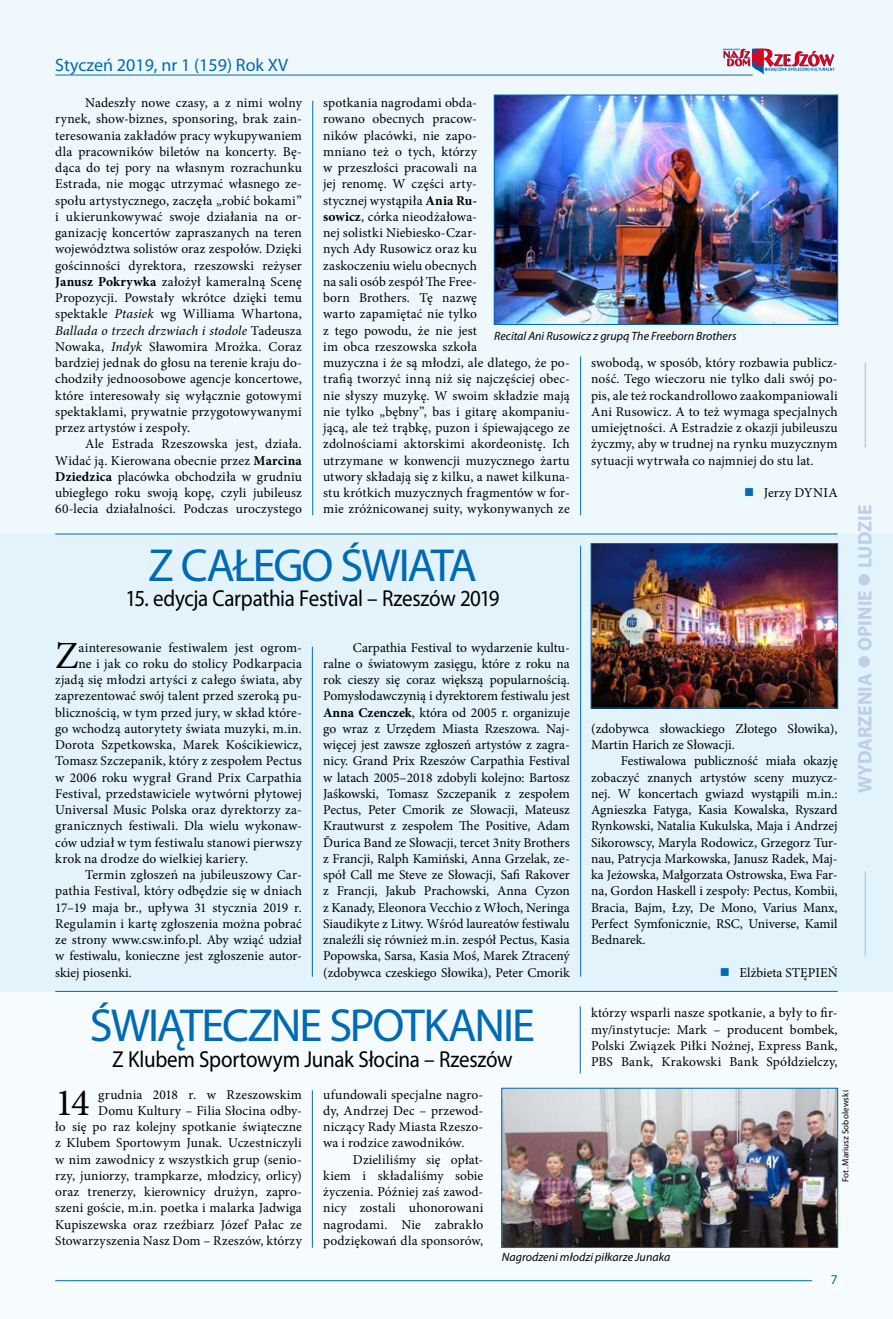
<style>
.page{position:relative;width:893px;height:1319px;background:#fff}
.page>*{position:absolute;margin:0;border:0;box-sizing:border-box;transform-origin:0 0}
.t1{font:46.5px "Myriad Pro";letter-spacing:-.045em;color:#006ab3}
.t2{font:38.55px "Minion Pro";color:#000}
.t3{font:23.1px "Myriad Pro";letter-spacing:-.015em;color:#000;scale:.91 1}
.t4{font:700 19.5px "Myriad Pro";color:#bccee8}
.t5{font:18px "Myriad Pro";color:#006ab3}
.t6{font:13.5px/16.2px "Minion Pro";letter-spacing:.01em;color:#000;text-align:justify}
.t7{font:13.5px "Myriad Pro";color:#006ab3}
.t8{font:italic 12px "Myriad Pro";color:#000}
.t9{font:9px "Myriad Pro";letter-spacing:.015em;color:#000}
.s1{font-weight:700}
.s2{font-style:italic}
.s3{color:#006ab3}
</style>
<div class="page">
<div style="left:0;top:987px;width:893px;height:331px;background:#f5fbfe"></div>
<div style="left:0;top:533px;width:893px;height:458px;background:#e2f3fb"></div>
<div style="left:0;top:0;width:893px;height:533px;background:#eff8fd"></div>
<hr style="left:312px;top:101px;width:1px;height:414px;background:#006ab3">
<hr style="left:580px;top:356px;width:1px;height:159px;background:#006ab3">
<hr style="left:580px;top:545px;width:1px;height:431px;background:#006ab3">
<hr style="left:312px;top:646px;width:1px;height:330px;background:#006ab3">
<hr style="left:312px;top:1090px;width:1px;height:157px;background:#006ab3">
<hr style="left:580px;top:1006px;width:1px;height:67px;background:#006ab3">
<hr style="left:55px;top:75px;width:698px;height:1px;background:#006ab3">
<hr style="left:55px;top:1279px;width:757px;height:1px;background:#006ab3">
<svg style="left:723px;top:48px;width:111px;height:27px"></svg>
<hr style="left:865px;top:362px;width:1px;height:85px;background:#bccee8">
<hr style="left:865px;top:871px;width:1px;height:85px;background:#bccee8">
<img style="left:496px;top:97px;width:340px;height:225px">
<div style="left:494px;top:95px;width:344px;height:229px;border:1px solid #006ab3"></div>
<hr style="left:55px;top:533px;width:783px;height:1px;background:#006ab3">
<hr style="left:55px;top:990px;width:783px;height:1px;background:#006ab3">
<img style="left:593px;top:545px;width:243px;height:161px">
<div style="left:591px;top:543px;width:247px;height:165px;border:1px solid #006ab3"></div>
<img style="left:504px;top:1089px;width:332px;height:156px">
<div style="left:502px;top:1087px;width:336px;height:160px;border:1px solid #006ab3"></div>
<h3 class="t5" style="left:55px;top:54px;width:235px">Styczeń 2019, nr 1 (159) Rok XV</h3>
<p class="t6" style="left:55px;top:95px;width:248px;text-indent:30px">Nadeszły nowe czasy, a z nimi wolny rynek, show-biznes, sponsoring, brak zain&shy;teresowania zakładów pracy wykupywaniem dla pracowników biletów na koncerty. Bę&shy;dąca do tej pory na własnym rozrachunku Estrada, nie mogąc utrzymać własnego ze&shy;społu artystycznego, zaczęła „robić bokami” i ukierunkowywać swoje działania na or&shy;ganizację koncertów zapraszanych na teren województwa solistów oraz zespołów. Dzięki gościnności dyrektora, rzeszowski reżyser <span class="s1">Janusz Pokrywka</span> założył kameralną Scenę Propozycji. Powstały wkrótce dzięki temu spektakle <span class="s2">Ptasiek</span> wg Williama Whartona, <span class="s2">Ballada o trzech drzwiach i stodole</span> Tadeusza Nowaka, <span class="s2">Indyk</span> Sławomira Mrożka. Coraz bardziej jednak do głosu na terenie kraju do&shy;chodziły jednoosobowe agencje koncertowe, które interesowały się wyłącznie gotowymi spektaklami, prywatnie przygotowywanymi przez artystów i zespoły.</p>
<p class="t6" style="left:55px;top:436px;width:248px;text-indent:30px">Ale Estrada Rzeszowska jest, działa.<br>Widać ją. Kierowana obecnie przez <span class="s1">Marcina Dziedzica</span> placówka obchodziła w grudniu ubiegłego roku swoją kopę, czyli jubileusz 60-lecia działalności. Podczas uroczystego</p>
<p class="t6" style="left:323px;top:95px;width:248px;text-align:left">spotkania nagrodami obda-<br>rowano obecnych pracow-<br>ników placówki, nie zapo-<br>mniano też o tych, którzy<br>w przeszłości pracowali na<br>jej renomę. W części arty-<br>stycznej wystąpiła <span class="s1">Ania Ru-<br>sowicz</span>, córka nieodżałowa-<br>nej solistki Niebiesko-Czar-<br>nych Ady Rusowicz oraz ku<br>zaskoczeniu wielu obecnych<br>na sali osób zespół The Free-<br>born Brothers. Tę nazwę<br>warto zapamiętać nie tylko<br>z tego powodu, że nie jest<br>im obca rzeszowska szkoła<br>muzyczna i że są młodzi, ale dlatego, że po&shy;trafią tworzyć inną niż się najczęściej obec&shy;nie słyszy muzykę. W swoim składzie mają nie tylko „bębny”, bas i gitarę akompaniu&shy;jącą, ale też trąbkę, puzon i śpiewającego ze zdolnościami aktorskimi akordeonistę. Ich utrzymane w konwencji muzycznego żartu utwory składają się z kilku, a nawet kilkuna&shy;stu krótkich muzycznych fragmentów w for&shy;mie zróżnicowanej suity, wykonywanych ze</p>
<p class="t8" style="left:494px;top:328px;width:244px">Recital Ani Rusowicz z grupą The Freeborn Brothers</p>
<p class="t6" style="left:591px;top:355px;width:248px">swobodą, w sposób, który rozbawia publicz&shy;ność. Tego wieczoru nie tylko dali swój po&shy;pis, ale też rockandrollowo zaakompaniowali Ani Rusowicz. A to też wymaga specjalnych umiejętności. A Estradzie z okazji jubileuszu życzmy, aby w trudnej na rynku muzycznym sytuacji wytrwała co najmniej do stu lat.</p>
<p class="t6" style="left:744px;top:485px;width:95px"><span class="s3">■</span> Jerzy DYNIA</p>
<h1 class="t1" style="left:148px;top:536px;width:330px">Z CAŁEGO ŚWIATA</h1>
<h3 class="t3" style="left:125px;top:584px;width:413px">15. edycja Carpathia Festival – Rzeszów 2019</h3>
<p class="t6" style="left:323px;top:639px;width:248px;text-indent:30px">Carpathia Festival to wydarzenie kultu&shy;ralne o światowym zasięgu, które z roku na rok cieszy się coraz większą popularnością.<br>Pomysłodawczynią i dyrektorem festiwalu jest <span class="s1">Anna Czenczek</span>, która od 2005 r. organizuje go wraz z Urzędem Miasta Rzeszowa. Naj&shy;więcej jest zawsze zgłoszeń artystów z zagra&shy;nicy. Grand Prix Rzeszów Carpathia Festival w latach 2005–2018 zdobyli kolejno: Bartosz Jaśkowski, Tomasz Szczepanik z zespołem Pectus, Peter Cmorik ze Słowacji, Mateusz Krautwurst z zespołem The Positive, Adam Ďurica Band ze Słowacji, tercet 3nity Brothers z Francji, Ralph Kamiński, Anna Grzelak, ze&shy;spół Call me Steve ze Słowacji, Safi Rakover z Francji, Jakub Prachowski, Anna Cyzon z Kanady, Eleonora Vecchio z Włoch, Neringa Siaudikyte z Litwy. Wśród laureatów festiwalu znaleźli się również m.in. zespół Pectus, Kasia Popowska, Sarsa, Kasia Moś, Marek Ztracený (zdobywca czeskiego Słowika), Peter Cmorik</p>
<h2 class="t2" style="left:55px;top:629px;width:25px">Z</h2>
<p class="t6" style="left:78px;top:639px;width:225px">ainteresowanie festiwalem jest ogrom-</p>
<p class="t6" style="left:78px;top:655px;width:225px">ne i jak co roku do stolicy Podkarpacia</p>
<p class="t6" style="left:55px;top:671px;width:248px">zjadą się młodzi artyści z całego świata, aby</p>
<p class="t6" style="left:55px;top:688px;width:248px">zaprezentować swój talent przed szeroką pu-</p>
<p class="t6" style="left:55px;top:704px;width:248px">blicznością, w tym przed jury, w skład które-</p>
<p class="t6" style="left:55px;top:720px;width:248px">go wchodzą autorytety świata muzyki, m.in.</p>
<p class="t6" style="left:55px;top:736px;width:248px">Dorota Szpetkowska, Marek Kościkiewicz,</p>
<p class="t6" style="left:55px;top:753px;width:248px">Tomasz Szczepanik, który z zespołem Pectus</p>
<p class="t6" style="left:55px;top:769px;width:248px">w 2006 roku wygrał Grand Prix Carpathia</p>
<p class="t6" style="left:55px;top:785px;width:248px">Festival, przedstawiciele wytwórni płytowej</p>
<p class="t6" style="left:55px;top:801px;width:248px">Universal Music Polska oraz dyrektorzy za-</p>
<p class="t6" style="left:55px;top:818px;width:248px">granicznych festiwali. Dla wielu wykonaw-</p>
<p class="t6" style="left:55px;top:834px;width:248px">ców udział w tym festiwalu stanowi pierwszy</p>
<p class="t6" style="left:55px;top:850px;width:194px">krok na drodze do wielkiej kariery.</p>
<p class="t6" style="left:85px;top:866px;width:218px">Termin zgłoszeń na jubileuszowy Car-</p>
<p class="t6" style="left:55px;top:882px;width:248px">pathia Festival, który odbędzie się w dniach</p>
<p class="t6" style="left:55px;top:899px;width:248px">17–19 maja br., upływa 31 stycznia 2019 r.</p>
<p class="t6" style="left:55px;top:915px;width:248px">Regulamin i kartę zgłoszenia można pobrać</p>
<p class="t6" style="left:55px;top:931px;width:248px">ze strony www.csw.info.pl. Aby wziąć udział</p>
<p class="t6" style="left:55px;top:947px;width:248px">w festiwalu, konieczne jest zgłoszenie autor-</p>
<p class="t6" style="left:55px;top:964px;width:78px">skiej piosenki.</p>
<h1 class="t1" style="left:90px;top:996px;width:447px">ŚWIĄTECZNE SPOTKANIE</h1>
<h3 class="t3" style="left:112px;top:1044px;width:442px">Z Klubem Sportowym Junak Słocina – Rzeszów</h3>
<p class="t6" style="left:323px;top:1086px;width:162px">ufundowali specjalne nagro&shy;dy, Andrzej Dec – przewod&shy;niczący Rady Miasta Rzeszo&shy;wa i rodzice zawodników.</p>
<p class="t6" style="left:323px;top:1151px;width:162px;text-indent:30px">Dzieliliśmy się opłat&shy;kiem i składaliśmy sobie życzenia. Później zaś zawod&shy;nicy zostali uhonorowani nagrodami. Nie zabrakło podziękowań dla sponsorów,</p>
<p class="t6" style="left:55px;top:1086px;width:248px;text-align:right">grudnia 2018 r. w Rzeszowskim<br>Domu Kultury – Filia Słocina odby-<br>ło się po raz kolejny spotkanie świąteczne z Klubem Sportowym Junak. Uczestniczyli w nim zawodnicy z wszystkich grup (senio&shy;rzy, juniorzy, trampkarze, młodzicy, orlicy) oraz trenerzy, kierownicy drużyn, zapro&shy;szeni goście, m.in. poetka i malarka Jadwiga Kupiszewska oraz rzeźbiarz Józef Pałac ze Stowarzyszenia Nasz Dom – Rzeszów, którzy</p>
<h2 class="t2" style="left:55px;top:1076px;width:36px">14</h2>
<p class="t6" style="left:591px;top:720px;width:248px">(zdobywca słowackiego Złotego Słowika),<br>Martin Harich ze Słowacji.</p>
<p class="t6" style="left:591px;top:753px;width:248px;text-indent:30px">Festiwalowa publiczność miała okazję zobaczyć znanych artystów sceny muzycz&shy;nej. W koncertach gwiazd wystąpili m.in.:<br>Agnieszka Fatyga, Kasia Kowalska, Ryszard Rynkowski, Natalia Kukulska, Maja i Andrzej Sikorowscy, Maryla Rodowicz, Grzegorz Tur&shy;nau, Patrycja Markowska, Janusz Radek, Maj&shy;ka Jeżowska, Małgorzata Ostrowska, Ewa Far&shy;na, Gordon Haskell i zespoły: Pectus, Kombii, Bracia, Bajm, Łzy, De Mono, Varius Manx, Perfect Symfonicznie, RSC, Universe, Kamil Bednarek.</p>
<p class="t6" style="left:720px;top:964px;width:119px"><span class="s3">■</span> Elżbieta STĘPIEŃ</p>
<p class="t6" style="left:591px;top:1004px;width:248px">którzy wsparli nasze spotkanie, a były to fir&shy;my/instytucje: Mark – producent bombek, Polski Związek Piłki Nożnej, Express Bank, PBS Bank, Krakowski Bank Spółdzielczy,</p>
<p class="t9" style="left:840px;top:1181px;width:93px;rotate:-90deg">Fot. Mariusz Sobolewski</p>
<p class="t8" style="left:502px;top:1249px;width:170px">Nagrodzeni młodzi piłkarze Junaka</p>
<p class="t7" style="left:831px;top:1271px;width:8px">7</p>
<h3 class="t4" style="left:852px;top:793px;width:290px;rotate:-90deg">WYDARZENIA ● OPINIE ● LUDZIE</h3>
</div>
